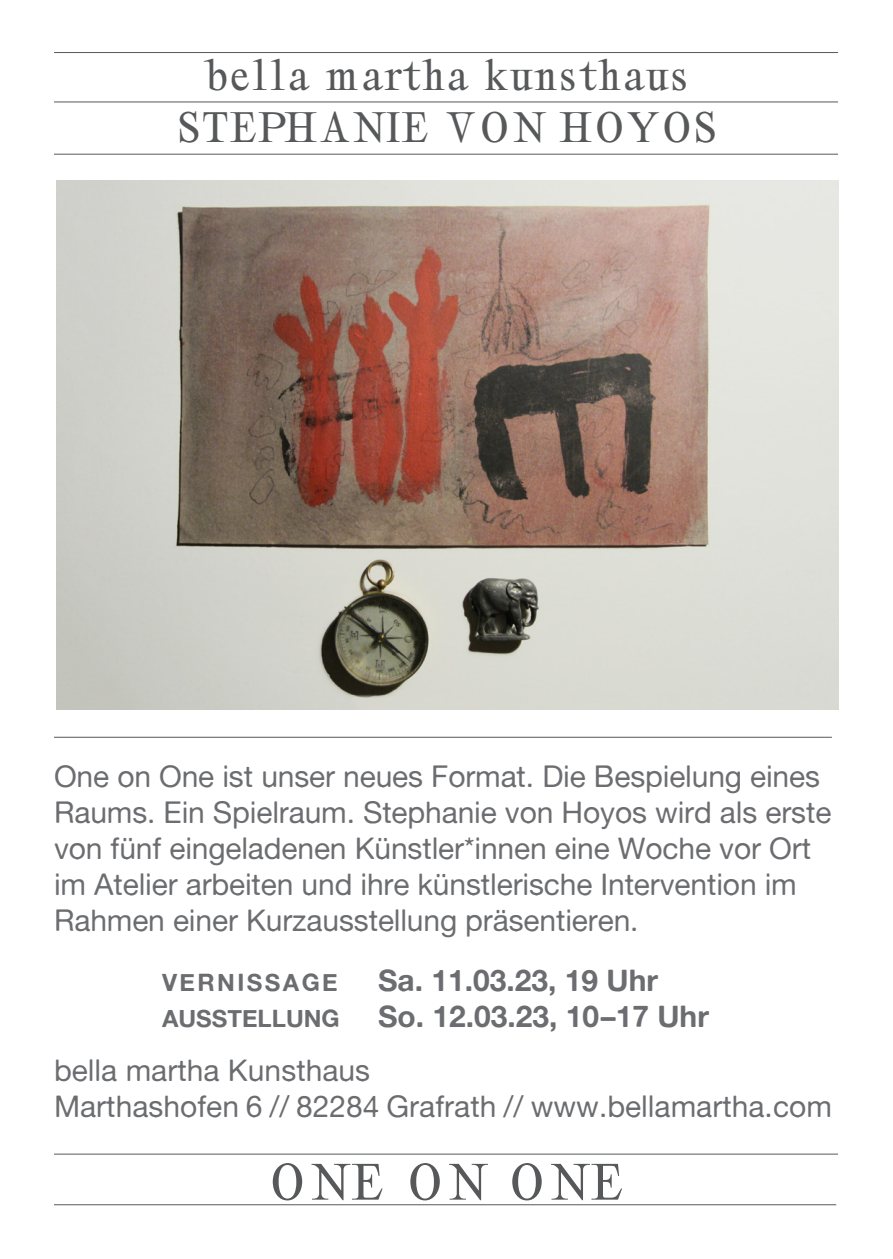
<style>
.page{position:relative;width:893px;height:1259px;background:#fff}
.page>*{position:absolute;margin:0;border:0;box-sizing:border-box;transform-origin:0 0}
.t1{font:54px "NEWTIMES4";letter-spacing:.05em;color:#57585a}
.t2{font:45px/51.9px "NEWTIMES4";letter-spacing:.05em;color:#57585a;text-align:center}
.t3{font:30px/36px "Alte Haas Grotesk";letter-spacing:-.005em;color:#6c6d70}
.t4{font:30px "Alte Haas Grotesk Bold";color:#6c6d70}
.t5{font:24px "Alte Haas Grotesk Bold";color:#6c6d70}
.t6{font:24px "Alte Haas Grotesk Bold";letter-spacing:.1em;color:#6c6d70}
</style>
<div class="page">
<hr style="left:54px;top:101px;width:784px;height:1px;background:#57585a">
<hr style="left:54px;top:154px;width:784px;height:1px;background:#57585a">
<hr style="left:54px;top:52px;width:784px;height:1px;background:#57585a">
<hr style="left:54px;top:1153px;width:784px;height:1px;background:#57585a">
<hr style="left:54px;top:1204px;width:782px;height:1px;background:#57585a">
<img style="left:57px;top:181px;width:781px;height:528px">
<hr style="left:54px;top:737px;width:778px;height:1px;background:#57585a">
<h2 class="t2" style="left:178px;top:50px;width:540px">bella martha kunsthaus<br>STEPHANIE VON HOYOS</h2>
<p class="t3" style="left:54px;top:757px;width:779px">One on One ist unser neues Format. Die Bespielung eines Raums. Ein Spielraum. Stephanie von Hoyos wird als erste von fünf eingeladenen Künstler*innen eine Woche vor Ort im Atelier arbeiten und ihre künstlerische Intervention im Rahmen einer Kurzausstellung präsentieren.</p>
<p class="t6" style="left:162px;top:967px;width:177px">VERNISSAGE</p>
<p class="t4" style="left:378px;top:961px;width:282px">Sa. 11.03.23, 19 Uhr</p>
<p class="t5" style="left:162px;top:1003px;width:179px">AUSSTELLUNG</p>
<p class="t4" style="left:378px;top:997px;width:333px">So. 12.03.23, 10–17 Uhr</p>
<p class="t3" style="left:54px;top:1051px;width:779px">bella martha Kunsthaus<br>Marthashofen 6 // 82284 Grafrath // www.bellamartha.com</p>
<h1 class="t1" style="left:268px;top:1152px;width:357px">ONE ON ONE</h1>
</div>
